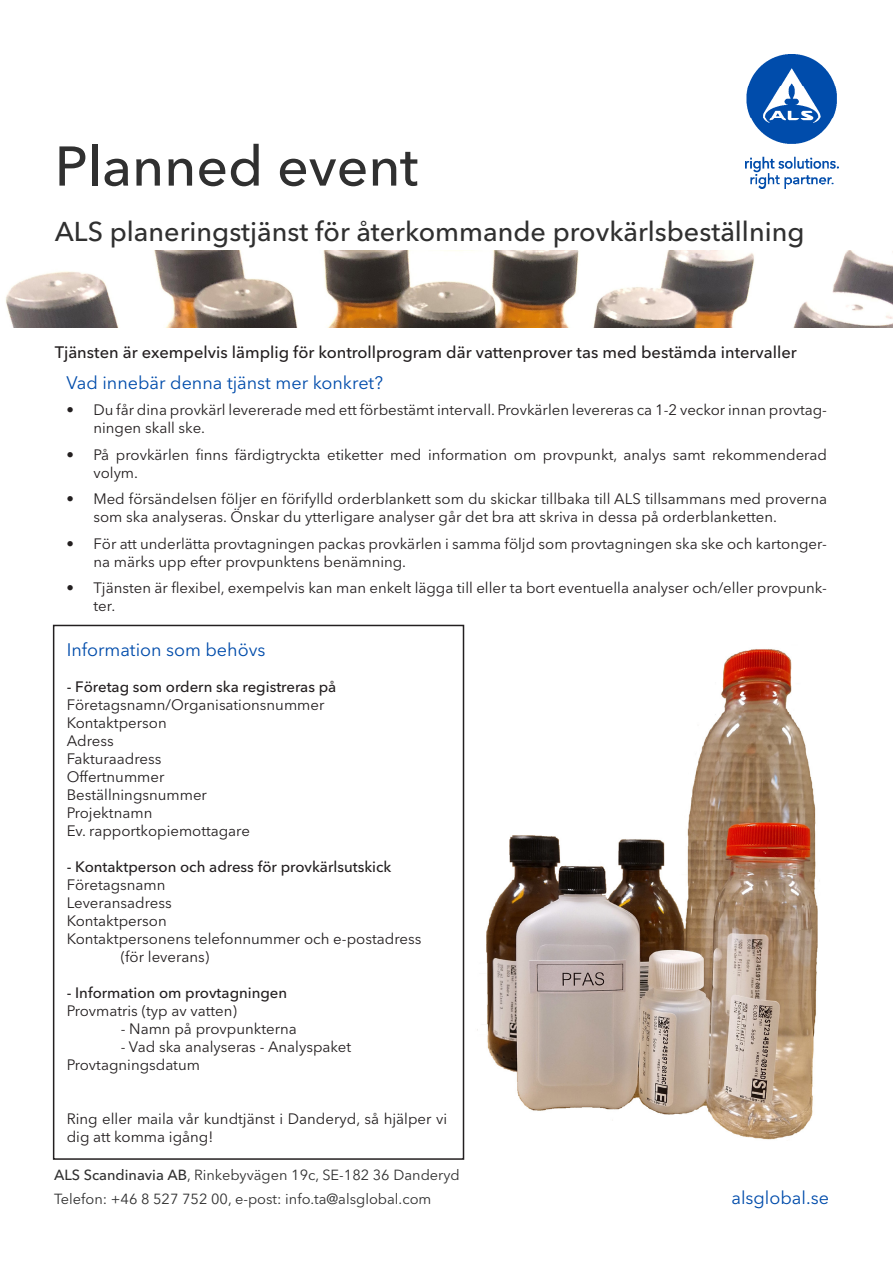
<style>
.page{position:relative;width:893px;height:1263px;background:#fff}
.page>*{position:absolute;margin:0;border:0;box-sizing:border-box;transform-origin:0 0}
.ALS_Headlines{font:500 55.35px "Avenir Next LT Pro";color:#303030}
.ALS_Headlines-2{font:500 27px "Avenir Next LT Pro";color:#303030}
.ALS_Headlines-3{font:18px "Avenir Next LT Pro";color:#004cab}
.t1{font:17.4px "Myriad Pro";color:#004cab}
.ALS_Body_Bullets{font:500 16.5px "Avenir Next LT Pro";color:#231f20}
.t2{font:15px/18px "Avenir Next LT Pro";color:#231f20}
.t3{font:500 15px "Avenir Next LT Pro";color:#231f20}
.t4{font:14.55px/23.2px "Avenir Next LT Pro";color:#303030}
.s1{font-weight:500}
</style>
<div class="page">
<img style="left:746px;top:54px;width:93px;height:134px">
<img style="left:464px;top:633px;width:356px;height:526px">
<div style="left:53px;top:625px;width:411px;height:535px;border:2px solid #231f20"></div>
<img style="left:5px;top:251px;width:888px;height:76px">
<p class="ALS_Headlines" style="left:55px;top:133px;width:365px">Planned event</p>
<p class="ALS_Headlines-2" style="left:55px;top:215px;width:751px">ALS planeringstjänst för återkommande provkärlsbeställning</p>
<p class="ALS_Body_Bullets" style="left:55px;top:342px;width:744px">Tjänsten är exempelvis lämplig för kontrollprogram där vattenprover tas med bestämda intervaller</p>
<p class="ALS_Headlines-3" style="left:66px;top:372px;width:318px">Vad innebär denna tjänst mer konkret?</p>
<p class="t2" style="left:93px;top:401px;width:735px;text-indent:-27px">• Du får dina provkärl levererade med ett förbestämt intervall. Provkärlen levereras ca 1-2 veckor innan provtag&shy;ningen skall ske.</p>
<p class="t2" style="left:93px;top:445px;width:735px;text-indent:-27px">• På provkärlen finns färdigtryckta etiketter med information om provpunkt, analys samt rekommenderad volym.</p>
<p class="t2" style="left:93px;top:490px;width:735px;text-indent:-27px">• Med försändelsen följer en förifylld orderblankett som du skickar tillbaka till ALS tillsammans med proverna som ska analyseras. Önskar du ytterligare analyser går det bra att skriva in dessa på orderblanketten.</p>
<p class="t2" style="left:93px;top:534px;width:735px;text-indent:-27px">• För att underlätta provtagningen packas provkärlen i samma följd som provtagningen ska ske och kartonger&shy;na märks upp efter provpunktens benämning.</p>
<p class="t2" style="left:93px;top:579px;width:735px;text-indent:-27px">• Tjänsten är flexibel, exempelvis kan man enkelt lägga till eller ta bort eventuella analyser och/eller provpunk&shy;ter.</p>
<p class="ALS_Headlines-3" style="left:67px;top:639px;width:200px">Information som behövs</p>
<p class="t3" style="left:67px;top:678px;width:271px">- Företag som ordern ska registreras på</p>
<p class="t2" style="left:67px;top:696px;width:259px">Företagsnamn/Organisationsnummer</p>
<p class="t2" style="left:67px;top:714px;width:102px">Kontaktperson</p>
<p class="t2" style="left:67px;top:732px;width:49px">Adress</p>
<p class="t2" style="left:67px;top:750px;width:96px">Fakturaadress</p>
<p class="t2" style="left:67px;top:768px;width:99px">Offertnummer</p>
<p class="t2" style="left:67px;top:786px;width:142px">Beställningsnummer</p>
<p class="t2" style="left:67px;top:804px;width:87px">Projektnamn</p>
<p class="t2" style="left:67px;top:822px;width:185px">Ev. rapportkopiemottagare</p>
<p class="t3" style="left:67px;top:858px;width:326px">- Kontaktperson och adress för provkärlsutskick</p>
<p class="t2" style="left:67px;top:876px;width:100px">Företagsnamn</p>
<p class="t2" style="left:67px;top:894px;width:107px">Leveransadress</p>
<p class="t2" style="left:67px;top:912px;width:102px">Kontaktperson</p>
<p class="t2" style="left:121px;top:930px;width:302px;text-indent:-54px">Kontaktpersonens telefonnummer och e-postadress (för leverans)</p>
<p class="t3" style="left:67px;top:984px;width:222px">- Information om provtagningen</p>
<p class="t2" style="left:67px;top:1002px;width:172px">Provmatris (typ av vatten)</p>
<p class="t2" style="left:121px;top:1020px;width:178px">- Namn på provpunkterna</p>
<p class="t2" style="left:121px;top:1038px;width:232px">- Vad ska analyseras - Analyspaket</p>
<p class="t2" style="left:67px;top:1056px;width:135px">Provtagningsdatum</p>
<p class="t2" style="left:67px;top:1110px;width:382px">Ring eller maila vår kundtjänst i Danderyd, så hjälper vi dig att komma igång!</p>
<p class="t4" style="left:54px;top:1163px;width:407px"><span class="s1">ALS Scandinavia AB</span>, Rinkebyvägen 19c, SE-182 36 Danderyd<br>Telefon: +46 8 527 752 00, e-post: info.ta@alsglobal.com</p>
<p class="ALS_Headlines-3" style="left:731px;top:1187px;width:99px">alsglobal.se</p>
<p class="t1" style="left:738px;top:1193px;width:102px">alsglobal.com</p>
</div>
